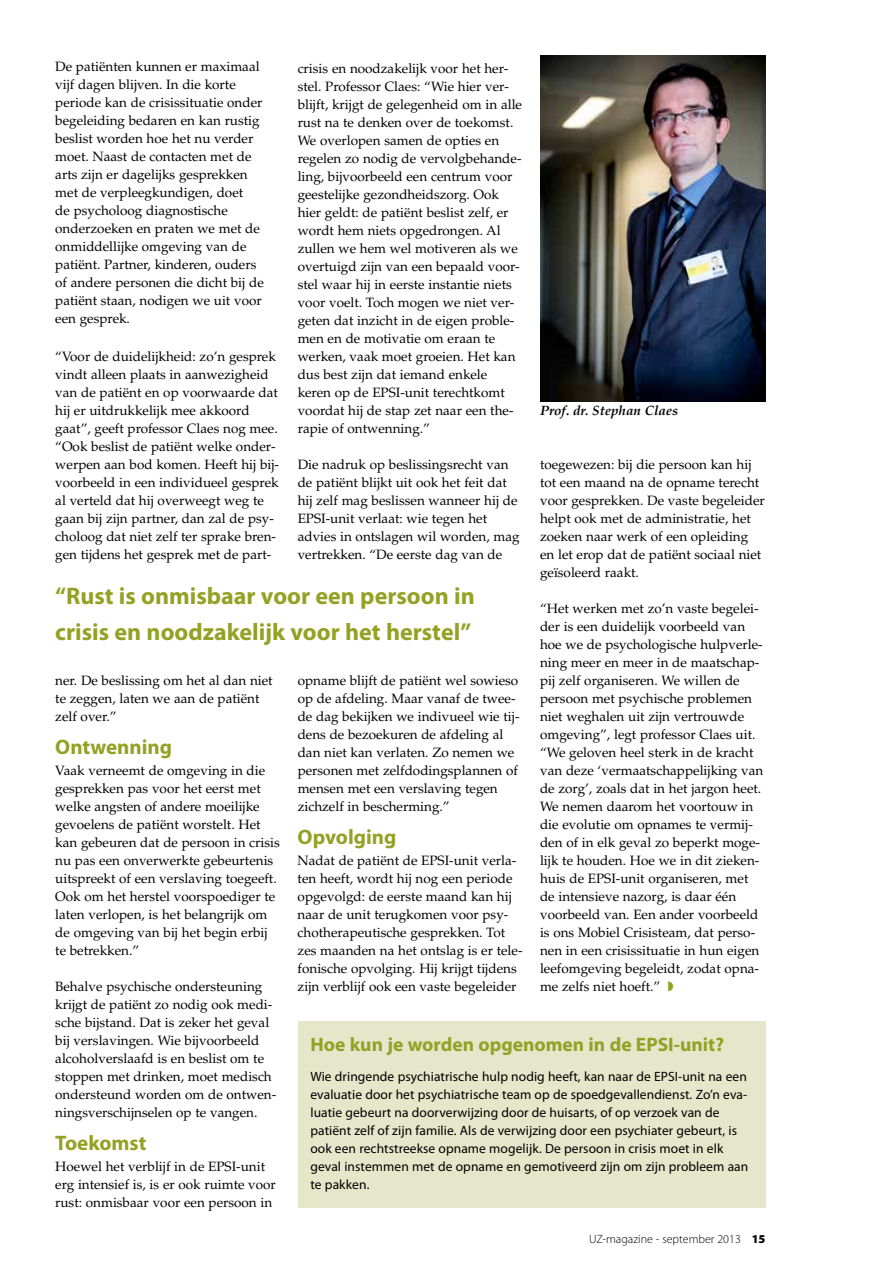
<style>
.page{position:relative;width:893px;height:1263px;background:#fff}
.page>*{position:absolute;margin:0;border:0;box-sizing:border-box;transform-origin:0 0}
.t1{font:700 24px/36px "Myriad Pro";color:#91a224}
.t2{font:700 21px "Myriad Pro";color:#91a224}
.t3{font:700 19.5px "Myriad Pro";color:#91a224}
.t4{font:13.5px/18px "Palatino LT Std";color:#000}
.t5{font:13.5px/18px "Myriad Pro";letter-spacing:.005em;color:#000}
.t6{font:italic 700 13.5px "Palatino LT Std";color:#000}
.t7{font:300 12px "Myriad Pro";color:#000}
.s1{font-weight:900}
</style>
<div class="page">
<img style="left:540px;top:55px;width:225px;height:346px">
<div style="left:298px;top:1020px;width:467px;height:187px;background:#e5e6ca"></div>
<p class="t4" style="left:55px;top:58px;width:210px">De patiënten kunnen er maximaal vijf dagen blijven. In die korte periode kan de crisissituatie onder begeleiding bedaren en kan rustig beslist worden hoe het nu verder moet. Naast de contacten met de arts zijn er dagelijks gesprekken met de verpleegkundigen, doet<br>de psycholoog diagnostische onderzoeken en praten we met de onmiddellijke omgeving van de patiënt. Partner, kinderen, ouders of andere personen die dicht bij de patiënt staan, nodigen we uit voor een gesprek.</p>
<p class="t4" style="left:55px;top:348px;width:225px">“Voor de duidelijkheid: zo’n gesprek vindt alleen plaats in aanwezigheid van de patiënt en op voorwaarde dat hij er uitdrukkelijk mee akkoord gaat”, geeft professor Claes nog mee. “Ook beslist de patiënt welke onder&shy;werpen aan bod komen. Heeft hij bij&shy;voorbeeld in een individueel gesprek al verteld dat hij overweegt weg te gaan bij zijn partner, dan zal de psy&shy;choloog dat niet zelf ter sprake bren&shy;gen tijdens het gesprek met de part-</p>
<p class="t4" style="left:298px;top:60px;width:226px">crisis en noodzakelijk voor het her&shy;stel. Professor Claes: “Wie hier ver&shy;blijft, krijgt de gelegenheid om in alle rust na te denken over de toekomst.<br>We overlopen samen de opties en regelen zo nodig de vervolgbehande&shy;ling, bijvoorbeeld een centrum voor geestelijke gezondheidszorg. Ook hier geldt: de patiënt beslist zelf, er wordt hem niets opgedrongen. Al zullen we hem wel motiveren als we overtuigd zijn van een bepaald voor&shy;stel waar hij in eerste instantie niets voor voelt. Toch mogen we niet ver&shy;geten dat inzicht in de eigen proble&shy;men en de motivatie om eraan te werken, vaak moet groeien. Het kan dus best zijn dat iemand enkele keren op de EPSI-unit terechtkomt voordat hij de stap zet naar een the&shy;rapie of ontwenning.”</p>
<p class="t4" style="left:298px;top:456px;width:223px">Die nadruk op beslissingsrecht van de patiënt blijkt uit ook het feit dat hij zelf mag beslissen wanneer hij de EPSI-unit verlaat: wie tegen het advies in ontslagen wil worden, mag vertrekken. “De eerste dag van de</p>
<p class="t6" style="left:540px;top:403px;width:139px">Prof. dr. Stephan Claes</p>
<p class="t4" style="left:540px;top:456px;width:226px">toegewezen: bij die persoon kan hij tot een maand na de opname terecht voor gesprekken. De vaste begeleider helpt ook met de administratie, het zoeken naar werk of een opleiding en let erop dat de patiënt sociaal niet geïsoleerd raakt.</p>
<p class="t4" style="left:540px;top:600px;width:225px">“Het werken met zo’n vaste begelei&shy;der is een duidelijk voorbeeld van hoe we de psychologische hulpverle&shy;ning meer en meer in de maatschap&shy;pij zelf organiseren. We willen de persoon met psychische problemen niet weghalen uit zijn vertrouwde omgeving”, legt professor Claes uit. “We geloven heel sterk in de kracht van deze ‘vermaatschappelijking van de zorg’, zoals dat in het jargon heet.<br>We nemen daarom het voortouw in die evolutie om opnames te vermij&shy;den of in elk geval zo beperkt moge&shy;lijk te houden. Hoe we in dit zieken&shy;huis de EPSI-unit organiseren, met de intensieve nazorg, is daar één voorbeeld van. Een ander voorbeeld is ons Mobiel Crisisteam, dat perso&shy;nen in een crisissituatie in hun eigen leefomgeving begeleidt, zodat opna&shy;me zelfs niet hoeft.”</p>
<h1 class="t1" style="left:55px;top:577px;width:421px">“Rust is onmisbaar voor een persoon in crisis en noodzakelijk voor het herstel”</h1>
<p class="t4" style="left:298px;top:672px;width:223px">opname blijft de patiënt wel sowieso op de afdeling. Maar vanaf de twee&shy;de dag bekijken we indivueel wie tij&shy;dens de bezoekuren de afdeling al dan niet kan verlaten. Zo nemen we personen met zelfdodingsplannen of mensen met een verslaving tegen zichzelf in bescherming.”</p>
<h2 class="t2" style="left:298px;top:824px;width:100px">Opvolging</h2>
<p class="t4" style="left:298px;top:852px;width:226px">Nadat de patiënt de EPSI-unit verla&shy;ten heeft, wordt hij nog een periode opgevolgd: de eerste maand kan hij naar de unit terugkomen voor psy&shy;chotherapeutische gesprekken. Tot zes maanden na het ontslag is er tele&shy;fonische opvolging. Hij krijgt tijdens zijn verblijf ook een vaste begeleider</p>
<p class="t4" style="left:55px;top:672px;width:219px">ner. De beslissing om het al dan niet te zeggen, laten we aan de patiënt zelf over.”</p>
<h2 class="t2" style="left:55px;top:734px;width:118px">Ontwenning</h2>
<p class="t4" style="left:55px;top:762px;width:226px">Vaak verneemt de omgeving in die gesprekken pas voor het eerst met welke angsten of andere moeilijke gevoelens de patiënt worstelt. Het kan gebeuren dat de persoon in crisis nu pas een onverwerkte gebeurtenis uitspreekt of een verslaving toegeeft.<br>Ook om het herstel voorspoediger te laten verlopen, is het belangrijk om de omgeving van bij het begin erbij te betrekken.”</p>
<p class="t4" style="left:55px;top:978px;width:222px">Behalve psychische ondersteuning krijgt de patiënt zo nodig ook medi&shy;sche bijstand. Dat is zeker het geval bij verslavingen. Wie bijvoorbeeld alcoholverslaafd is en beslist om te stoppen met drinken, moet medisch ondersteund worden om de ontwen&shy;ningsverschijnselen op te vangen.</p>
<h2 class="t2" style="left:55px;top:1130px;width:93px">Toekomst</h2>
<p class="t4" style="left:55px;top:1158px;width:222px">Hoewel het verblijf in de EPSI-unit erg intensief is, is er ook ruimte voor rust: onmisbaar voor een persoon in</p>
<h3 class="t3" style="left:310px;top:1032px;width:415px">Hoe kun je worden opgenomen in de EPSI-unit?</h3>
<p class="t5" style="left:310px;top:1067px;width:351px">Wie dringende psychiatrische hulp nodig heeft, kan naar de EPSI</p>
<p class="t5" style="left:310px;top:1067px;width:439px;text-indent:368px">-unit na een evaluatie door het psychiatrische team op de spoedgevallendienst. Zo’n eva&shy;luatie gebeurt na doorverwijzing door de huisarts, of op verzoek van de patiënt zelf of zijn familie. Als de verwijzing door een psychiater gebeurt, is ook een rechtstreekse opname mogelijk. De persoon in crisis moet in elk geval instemmen met de opname en gemotiveerd zijn om zijn probleem aan te pakken.</p>
<p class="t7" style="left:589px;top:1232px;width:178px">UZ-magazine - september 2013 <span class="s1">15</span></p>
</div>
